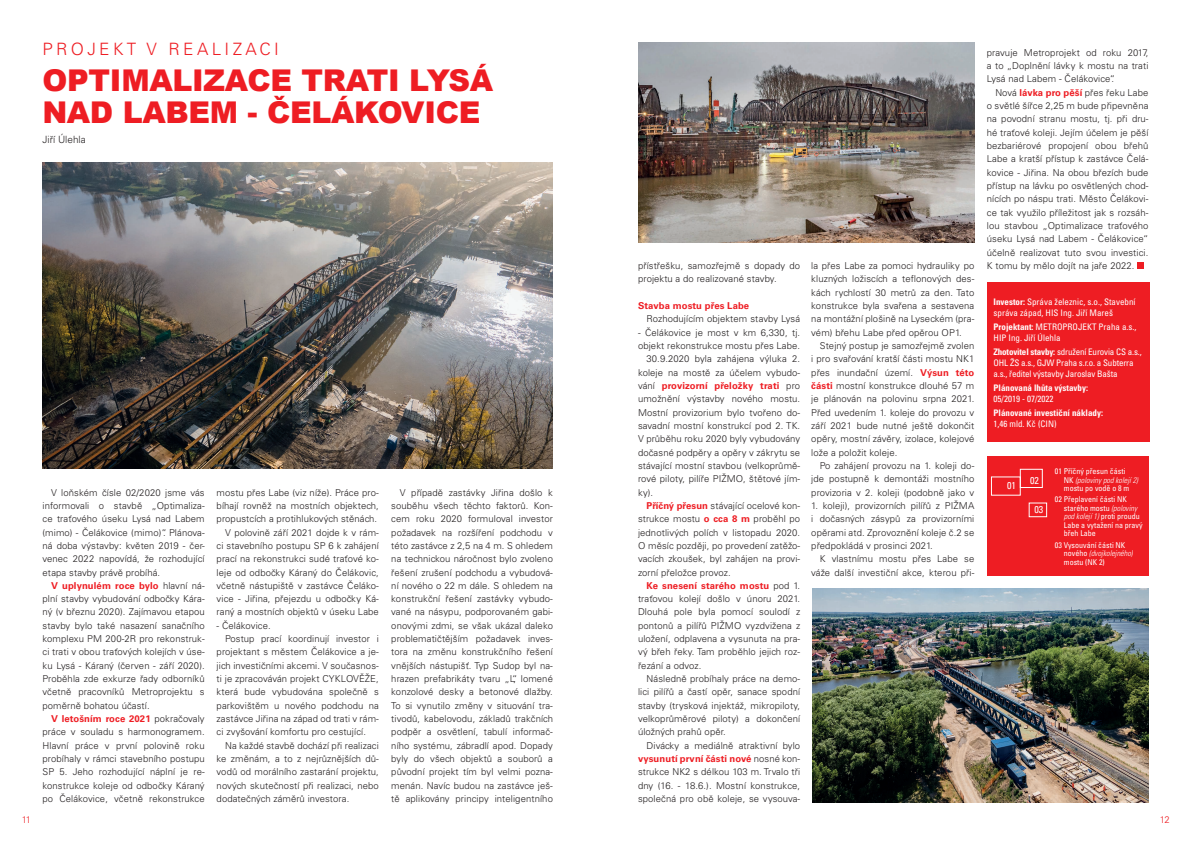
<style>
.page{position:relative;width:1191px;height:842px;background:#fff}
.page>*{position:absolute;margin:0;border:0;box-sizing:border-box;transform-origin:0 0}
.t1{font:900 30px/32px "Arial";letter-spacing:-.01em;color:#ee1d23}
.t2{font:300 17px "Univers CE";letter-spacing:.2em;color:#ee1d23}
.t3{font:300 10px "Univers CE";color:#231f20}
.t4{font:condensed 10px "Univers CE";color:#fff}
.t5{font:300 9.5px/13.3px "Univers CE";letter-spacing:.01em;color:#231f20;text-align:justify}
.t6{font:700 9.5px "Univers CE";letter-spacing:.01em;color:#ee1d23}
.t7{font:300 9.5px "Univers CE";color:#ee1d23}
.t8{font:condensed 9px/11px "Univers CE";color:#fff}
.t9{font:700 condensed 9px/11px "Univers CE";color:#fff}
.t10{font:condensed 8px/8.5px "Univers CE";color:#fff}
.s1{font-weight:700;color:#ee1d23}
.s2{font-weight:700}
.s3{font-weight:400}
.s4{font-weight:300;font-style:italic}
</style>
<div class="page">
<div style="left:986px;top:456px;width:162px;height:119px;background:#ee1d23"></div>
<div style="left:1020px;top:469px;width:22px;height:19px;border:1px solid #fff"></div>
<div style="left:1028px;top:503px;width:19px;height:14px;border:1px solid #fff"></div>
<img style="left:43px;top:162px;width:510px;height:307px">
<img style="left:638px;top:43px;width:336px;height:199px">
<img style="left:812px;top:589px;width:336px;height:213px">
<div style="left:986px;top:282px;width:163px;height:160px;background:#ee1d23"></div>
<div style="left:1137px;top:262px;width:7px;height:7px;background:#ee1d23"></div>
<p class="t2" style="left:43px;top:39px;width:238px">PROJEKT V REALIZACI</p>
<p class="t1" style="left:43px;top:63px;width:452px">OPTIMALIZACE TRATI LYSÁ<br>NAD LABEM - ČELÁKOVICE</p>
<p class="t3" style="left:43px;top:134px;width:45px">Jiří Úlehla</p>
<p class="t5" style="left:43px;top:486px;width:164px;text-indent:9px">V loňském čísle 02/2020 jsme vás informovali o stavbě „Optimaliza&shy;ce traťového úseku Lysá nad Labem (mimo) - Čelákovice (mimo)“. Plánova&shy;ná doba výstavby: květen 2019 - čer&shy;venec 2022 napovídá, že rozhodující etapa stavby právě probíhá.</p>
<p class="t5" style="left:43px;top:579px;width:164px;text-indent:9px"><span class="s1">V uplynulém roce bylo</span> hlavní ná&shy;plní stavby vybudování odbočky Kára&shy;ný (v březnu 2020). Zajímavou etapou stavby bylo také nasazení sanačního komplexu PM 200-2R pro rekonstruk&shy;ci trati v obou traťových kolejích v úse&shy;ku Lysá - Káraný (červen - září 2020).<br>Proběhla zde exkurze řady odborníků včetně pracovníků Metroprojektu s poměrně bohatou účastí.</p>
<p class="t5" style="left:43px;top:713px;width:164px;text-indent:9px"><span class="s1">V letošním roce 2021</span> pokračovaly práce v souladu s harmonogramem.<br>Hlavní práce v první polovině roku probíhaly v rámci stavebního postupu SP 5. Jeho rozhodující náplní je re&shy;konstrukce koleje od odbočky Káraný po Čelákovice, včetně rekonstrukce</p>
<p class="t5" style="left:217px;top:486px;width:164px">mostu přes Labe (viz níže). Práce pro&shy;bíhají rovněž na mostních objektech, propustcích a protihlukových stěnách.</p>
<p class="t5" style="left:217px;top:526px;width:164px;text-indent:9px">V polovině září 2021 dojde k v rám&shy;ci stavebního postupu SP 6 k zahájení prací na rekonstrukci sudé traťové ko&shy;leje od odbočky Káraný do Čelákovic, včetně nástupiště v zastávce Čeláko&shy;vice - Jiřina, přejezdu u odbočky Ká&shy;raný a mostních objektů v úseku Labe</p>
<p class="t5" style="left:217px;top:619px;width:56px">- Čelákovice.</p>
<p class="t5" style="left:217px;top:633px;width:164px;text-indent:9px">Postup prací koordinují investor i projektant s městem Čelákovice a je&shy;jich investičními akcemi. V současnos&shy;ti je zpracováván projekt CYKLOVĚŽE, která bude vybudována společně s parkovištěm u nového podchodu na zastávce Jiřina na západ od trati v rám&shy;ci zvyšování komfortu pro cestující.</p>
<p class="t5" style="left:217px;top:739px;width:164px;text-indent:9px">Na každé stavbě dochází při realizaci ke změnám, a to z nejrůznějších dů&shy;vodů od morálního zastarání projektu, nových skutečností při realizaci, nebo dodatečných záměrů investora.</p>
<p class="t5" style="left:391px;top:486px;width:163px;text-indent:9px">V případě zastávky Jiřina došlo k souběhu všech těchto faktorů. Kon&shy;cem roku 2020 formuloval investor požadavek na rozšíření podchodu v této zastávce z 2,5 na 4 m. S ohledem na technickou náročnost bylo zvoleno řešení zrušení podchodu a vybudová&shy;ní nového o 22 m dále. S ohledem na konstrukční řešení zastávky vybudo&shy;vané na násypu, podporovaném gabi&shy;onovými zdmi, se však ukázal daleko problematičtějším požadavek inves&shy;tora na změnu konstrukčního řešení vnějších nástupišť. Typ Sudop byl na&shy;hrazen prefabrikáty tvaru „L“, lomené konzolové desky a betonové dlažby.<br>To si vynutilo změny v situování tra&shy;tivodů, kabelovodu, základů trakčních podpěr a osvětlení, tabulí informač&shy;ního systému, zábradlí apod. Dopady byly do všech objektů a souborů a původní projekt tím byl velmi pozna&shy;menán. Navíc budou na zastávce ješ&shy;tě aplikovány principy inteligentního</p>
<p class="t5" style="left:638px;top:260px;width:164px">přístřešku, samozřejmě s dopady do projektu a do realizované stavby.</p>
<p class="t6" style="left:638px;top:300px;width:113px">Stavba mostu přes Labe</p>
<p class="t5" style="left:646px;top:313px;width:155px">Rozhodujícím objektem stavby Lysá</p>
<p class="t5" style="left:638px;top:326px;width:164px">- Čelákovice je most v km 6,330, tj. objekt rekonstrukce mostu přes Labe.</p>
<p class="t5" style="left:638px;top:353px;width:164px;text-indent:9px">30.9.2020 byla zahájena výluka 2. koleje na mostě za účelem vybudo&shy;vání <span class="s1">provizorní přeložky trati</span> pro umožnění výstavby nového mostu.<br>Mostní provizorium bylo tvořeno do&shy;savadní mostní konstrukcí pod 2. TK.<br>V průběhu roku 2020 byly vybudovány dočasné podpěry a opěry v zákrytu se stávající mostní stavbou (velkoprůmě&shy;rové piloty, pilíře PIŽMO, štětové jím&shy;ky).</p>
<p class="t5" style="left:638px;top:499px;width:164px;text-indent:9px"><span class="s1">Příčný přesun</span> stávající ocelové kon&shy;strukce mostu <span class="s1">o cca 8 m</span> proběhl po jednotlivých polích v listopadu 2020.<br>O měsíc později, po provedení zatěžo&shy;vacích zkoušek, byl zahájen na provi&shy;zorní přeložce provoz.</p>
<p class="t5" style="left:638px;top:579px;width:164px;text-indent:9px"><span class="s1">Ke snesení starého mostu</span> pod 1. traťovou kolejí došlo v únoru 2021.<br>Dlouhá pole byla pomocí soulodí z pontonů a pilířů PIŽMO vyzdvižena z uložení, odplavena a vysunuta na pra&shy;vý břeh řeky. Tam proběhlo jejich roz&shy;řezání a odvoz.</p>
<p class="t5" style="left:638px;top:673px;width:164px;text-indent:9px">Následně probíhaly práce na demo&shy;lici pilířů a častí opěr, sanace spodní stavby (trysková injektáž, mikropiloty, velkoprůměrové piloty) a dokončení úložných prahů opěr.</p>
<p class="t5" style="left:638px;top:739px;width:164px;text-indent:9px">Divácky a mediálně atraktivní bylo <span class="s1">vysunutí první části nové</span> nosné kon&shy;strukce NK2 s délkou 103 m. Trvalo tři dny (16. - 18.6.). Mostní konstrukce, společná pro obě koleje, se vysouva-</p>
<p class="t5" style="left:811px;top:260px;width:164px">la přes Labe za pomoci hydrauliky po kluzných ložiscích a teflonových des&shy;kách rychlostí 30 metrů za den. Tato konstrukce byla svařena a sestavena na montážní plošině na Lyseckém (pra&shy;vém) břehu Labe před opěrou OP1.</p>
<p class="t5" style="left:811px;top:340px;width:164px;text-indent:9px">Stejný postup je samozřejmě zvolen i pro svařování kratší části mostu NK1 přes inundační území. <span class="s1">Výsun této části</span> mostní konstrukce dlouhé 57 m je plánován na polovinu srpna 2021.<br>Před uvedením 1. koleje do provozu v září 2021 bude nutné ještě dokončit opěry, mostní závěry, izolace, kolejové lože a položit koleje.</p>
<p class="t5" style="left:811px;top:459px;width:164px;text-indent:9px">Po zahájení provozu na 1. koleji do&shy;jde postupně k demontáži mostního provizoria v 2. koleji (podobně jako v</p>
<p class="t5" style="left:811px;top:499px;width:164px">1. koleji), provizorních pilířů z PIŽMA i dočasných zásypů za provizorními opěrami atd. Zprovoznění koleje č.2 se předpokládá v prosinci 2021.</p>
<p class="t5" style="left:811px;top:553px;width:164px;text-align:right">K vlastnímu mostu přes Labe se váže další investiční akce, kterou při-</p>
<p class="t5" style="left:986px;top:46px;width:163px">pravuje Metroprojekt od roku 2017, a to „Doplnění lávky k mostu na trati Lysá nad Labem - Čelákovice“.</p>
<p class="t5" style="left:986px;top:86px;width:163px;text-indent:9px">Nová <span class="s1">lávka pro pěší</span> přes řeku Labe o světlé šířce 2,25 m bude připevněna na povodní stranu mostu, tj. při dru&shy;hé traťové koleji. Jejím účelem je pěší bezbariérové propojení obou břehů Labe a kratší přístup k zastávce Čelá&shy;kovice - Jiřina. Na obou březích bude přístup na lávku po osvětlených chod&shy;nících po náspu trati. Město Čelákovi&shy;ce tak využilo příležitost jak s rozsáh&shy;lou stavbou „Optimalizace traťového úseku Lysá nad Labem - Čelákovice“ účelně realizovat tuto svou investici.<br>K tomu by mělo dojít na jaře 2022.</p>
<p class="t8" style="left:993px;top:297px;width:143px"><span class="s2">Investor:</span> Správa železnic, s.o., Stavební správa západ, HIS Ing. Jiří Mareš</p>
<p class="t8" style="left:993px;top:322px;width:145px"><span class="s2">Projektant:</span> METROPROJEKT Praha a.s.,<br>HIP Ing. Jiří Úlehla</p>
<p class="t8" style="left:993px;top:346px;width:150px"><span class="s2">Zhotovitel stavby:</span> sdružení Eurovia CS a.s.,<br>OHL ŽS a.s., GJW Praha s.r.o. a Subterra a.s., ředitel výstavby Jaroslav Bašta</p>
<p class="t9" style="left:993px;top:382px;width:96px">Plánovaná lhůta výstavby:<br><span class="s3">05/2019 - 07/2022</span></p>
<p class="t9" style="left:993px;top:407px;width:111px">Plánované investiční náklady:<br><span class="s3">1,46 mld. Kč (CIN)</span></p>
<p class="t4" style="left:1007px;top:480px;width:10px">01</p>
<p class="t4" style="left:1030px;top:474px;width:10px">02</p>
<p class="t4" style="left:1034px;top:503px;width:10px">03</p>
<p class="t10" style="left:1063px;top:467px;width:76px;text-indent:-9px">01 Příčný přesun části<br>NK <span class="s4">(poloviny pod kolejí 2) </span>mostu po vodě o 8 m</p>
<p class="t10" style="left:1063px;top:495px;width:80px;text-indent:-9px">02 Přeplavení části NK starého mostu <span class="s4">(poloviny pod kolejí 1)</span> proti proudu<br>Labe a vytažení na pravý břeh Labe</p>
<p class="t10" style="left:1063px;top:541px;width:70px;text-indent:-9px">03 Vysouvání části NK nového <span class="s4">(dvojkolejného) </span>mostu (NK 2)</p>
<p class="t7" style="left:22px;top:814px;width:11px">11</p>
<p class="t7" style="left:1159px;top:814px;width:12px">12</p>
</div>
